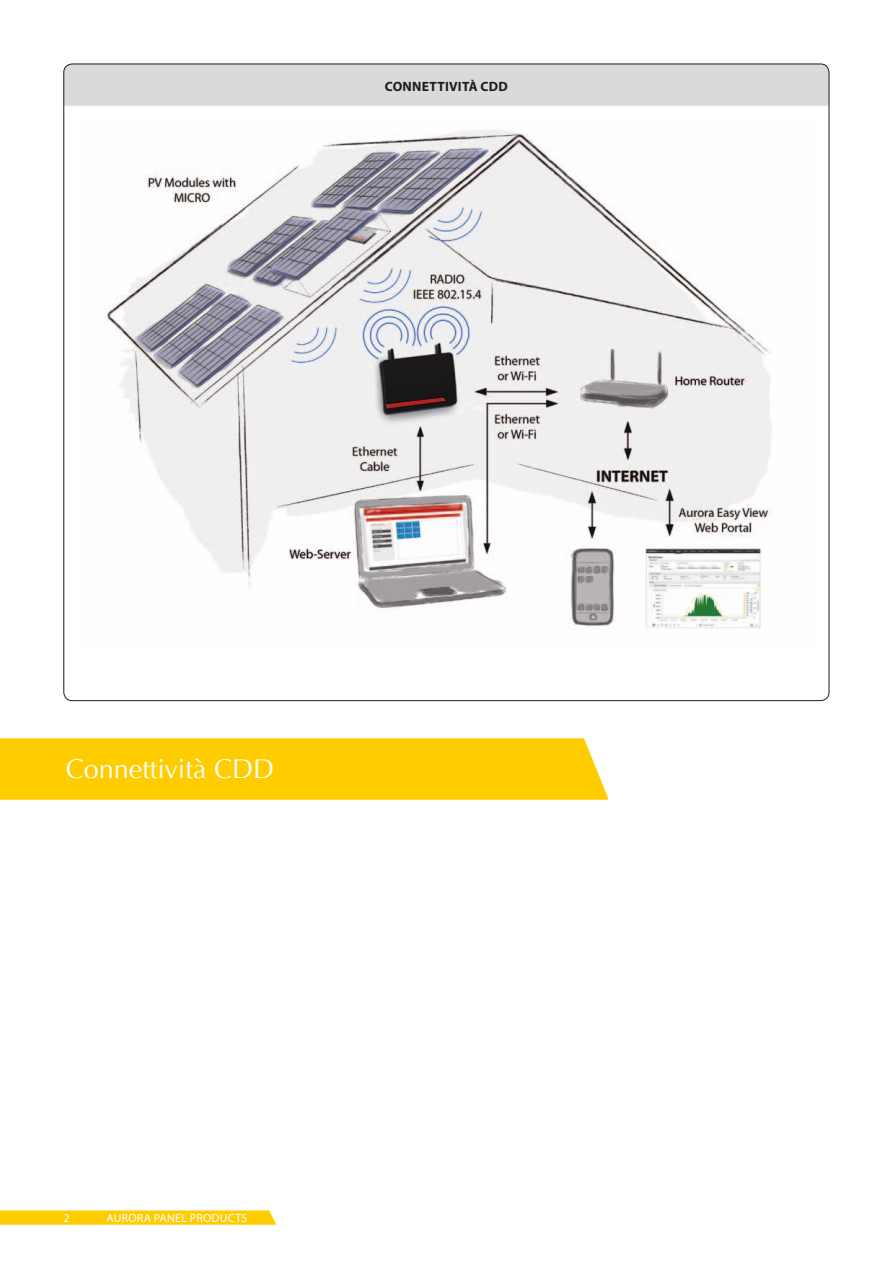
<style>
.page{position:relative;width:893px;height:1263px;background:#fff}
.page>*{position:absolute;margin:0;border:0;box-sizing:border-box;transform-origin:0 0}
.t1{font:27px "Optima";color:#fff}
.t2{font:700 13.5px "Myriad Pro";letter-spacing:.02em;color:#1d1d1b}
.t3{font:12px "Myriad Pro";letter-spacing:.02em;color:#fff}
</style>
<div class="page">
<svg style="left:0;top:1210px;width:276px;height:15px;background:#ffce0f"></svg>
<div style="left:64px;top:64px;width:765px;height:42px;background:#dadada"></div>
<img style="left:103px;top:130px;width:669px;height:499px">
<div style="left:0;top:738px;width:608px;height:61px;background:#fc0"></div>
<p class="t2" style="left:385px;top:77px;width:125px">CONNETTIVITà CDD</p>
<p class="t1" style="left:66px;top:753px;width:175px">Block D agram</p>
<p class="t1" style="left:66px;top:753px;width:210px">Connettività CDD</p>
<p class="t3" style="left:63px;top:1210px;width:8px">2</p>
<p class="t3" style="left:106px;top:1210px;width:9px">AURORA</p>
<p class="t3" style="left:154px;top:1210px;width:14px">PANEL</p>
<p class="t3" style="left:190px;top:1210px;width:59px">PRODUCTS</p>
</div>
